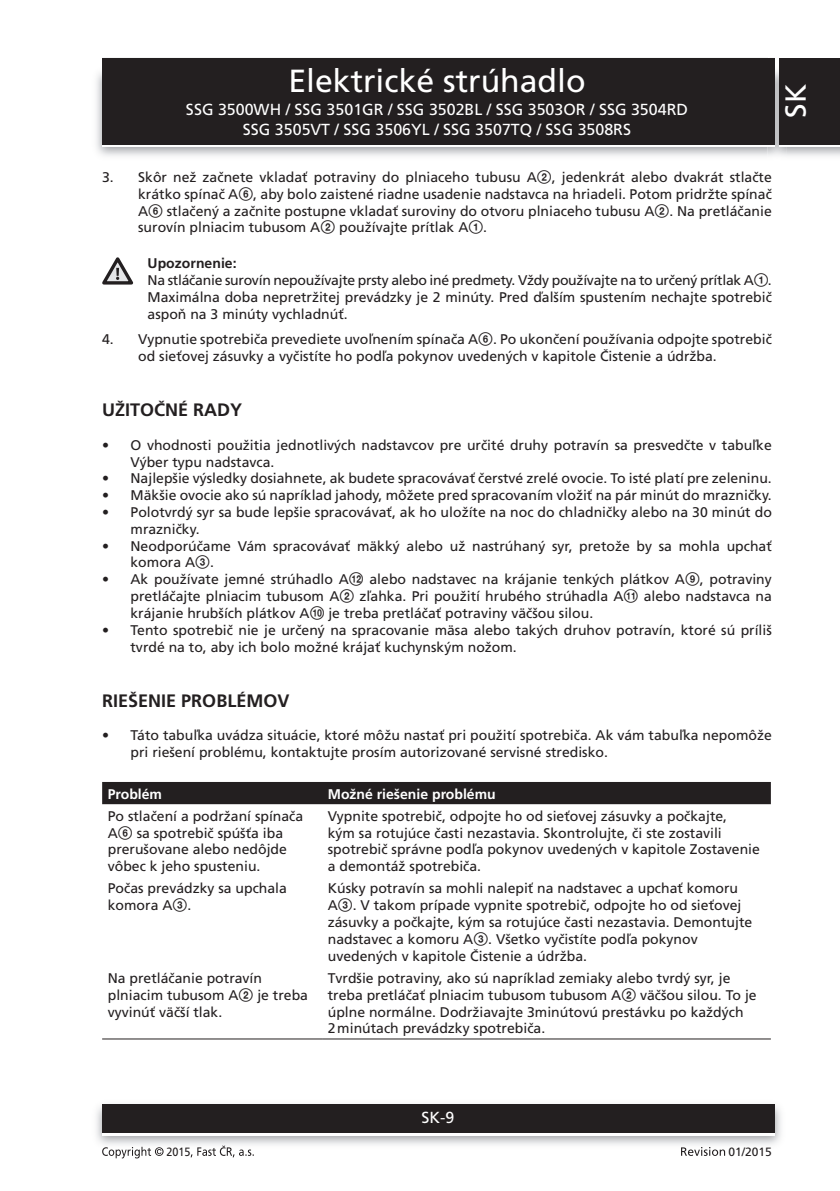
<style>
.page{position:relative;width:840px;height:1191px;background:#fff}
.page>*{position:absolute;margin:0;border:0;box-sizing:border-box;transform-origin:0 0}
.t1{font:32px "Frutiger CE";color:#fff}
.t2{font:29px "Frutiger CE";color:#fff}
.titulek_9{font:700 18px "Frutiger CE";color:#231f20}
.t3{font:16px/20px "Frutiger CE";color:#fff;text-align:center}
.text_7{font:14px/16.8px "Frutiger CE";color:#231f20}
.odrazka_5mm{font:14px/16.8px "Frutiger CE";color:#231f20}
.text_7-2{font:14px "Frutiger CE";letter-spacing:-.02em;color:#231f20}
.text_7-3{font:700 14px "Frutiger CE";color:#fff}
.text_7-4{font:700 14px "Frutiger CE";color:#231f20}
.t4{font:12px "Frutiger CE";color:#231f20}
.t5{font:12px "Frutiger CE";color:#231f20;scale:.9 1}
.s1{font-family:"Zz 3"}
</style>
<div class="page">
<div style="left:102px;top:61px;width:672px;height:86px;background:linear-gradient(to right,#fff,#fff)"></div>
<img style="left:96px;top:1104px;width:685px;height:41px">
<div style="left:102px;top:1107px;width:672px;height:28px;background:linear-gradient(to right,#fff,#fff)"></div>
<div style="left:102px;top:1104px;width:672px;height:28px;background:#231f20"></div>
<img style="left:767px;top:64px;width:18px;height:94px">
<img style="left:774px;top:70px;width:1px;height:74px">
<div style="left:778px;top:61px;width:61px;height:86px;background:linear-gradient(to right,#fff,#fff)"></div>
<div style="left:778px;top:58px;width:61px;height:86px;background:#231f20"></div>
<hr style="left:758px;top:144px;width:16px;height:3px;background:#fff">
<div style="left:102px;top:58px;width:672px;height:86px;background:#231f20"></div>
<svg style="left:102px;top:1146px;width:61px;height:12px"></svg>
<svg style="left:190px;top:1145px;width:64px;height:12px"></svg>
<svg style="left:681px;top:1147px;width:43px;height:8px"></svg>
<svg style="left:102px;top:257px;width:31px;height:27px"></svg>
<div style="left:102px;top:782px;width:668px;height:22px;background:#231f20"></div>
<hr style="left:102px;top:1038px;width:220px;height:1px;background:#231f20">
<hr style="left:322px;top:1038px;width:448px;height:1px;background:#231f20">
<h1 class="t1" style="left:288px;top:62px;width:298px">Elektrické strúhadlo</h1>
<p class="t3" style="left:186px;top:99px;width:503px">SSG 3500WH / SSG 3501GR / SSG 3502BL / SSG 3503OR / SSG 3504RD<br>SSG 3505VT / SSG 3506YL / SSG 3507TQ / SSG 3508RS</p>
<h2 class="t2" style="left:778px;top:118px;width:35px;rotate:-90deg">SK</h2>
<p class="text_7" style="left:138px;top:169px;width:634px;text-align:justify;text-indent:-36px">3. Skôr než začnete vkladať potraviny do plniaceho tubusu A<span class="s1">2</span>, jedenkrát alebo dvakrát stlačte krátko spínač A<span class="s1">6</span>, aby bolo zaistené riadne usadenie nadstavca na hriadeli. Potom pridržte spínač A<span class="s1">6</span> stlačený a začnite postupne vkladať suroviny do otvoru plniaceho tubusu A<span class="s1">2</span>. Na pretláčanie surovín plniacim tubusom A<span class="s1">2</span> používajte prítlak A<span class="s1">1</span>.</p>
<p class="text_7-4" style="left:147px;top:255px;width:90px">Upozornenie:</p>
<p class="text_7-2" style="left:147px;top:272px;width:623px">Na stláčanie surovín nepoužívajte prsty alebo iné predmety. Vždy používajte na to určený prítlak A<span class="s1">1</span>.</p>
<p class="text_7" style="left:147px;top:288px;width:625px">Maximálna doba nepretržitej prevádzky je 2 minúty. Pred ďalším spustením nechajte spotrebič aspoň na 3 minúty vychladnúť.</p>
<p class="text_7" style="left:138px;top:331px;width:634px;text-indent:-36px">4. Vypnutie spotrebiča prevediete uvoľnením spínača A<span class="s1">6</span>. Po ukončení používania odpojte spotrebič od sieťovej zásuvky a vyčistíte ho podľa pokynov uvedených v kapitole Čistenie a údržba.</p>
<p class="titulek_9" style="left:102px;top:400px;width:142px">UŽITOČNÉ RADY</p>
<p class="odrazka_5mm" style="left:130px;top:436px;width:642px;text-indent:-28px">• O vhodnosti použitia jednotlivých nadstavcov pre určité druhy potravín sa presvedčte v tabuľke<br>Výber typu nadstavca.</p>
<p class="odrazka_5mm" style="left:102px;top:470px;width:668px">• Najlepšie výsledky dosiahnete, ak budete spracovávať čerstvé zrelé ovocie. To isté platí pre zeleninu.</p>
<p class="odrazka_5mm" style="left:102px;top:487px;width:668px">• Mäkšie ovocie ako sú napríklad jahody, môžete pred spracovaním vložiť na pár minút do mrazničky.</p>
<p class="odrazka_5mm" style="left:130px;top:504px;width:642px;text-indent:-28px">• Polotvrdý syr sa bude lepšie spracovávať, ak ho uložíte na noc do chladničky alebo na 30 minút do mrazničky.</p>
<p class="odrazka_5mm" style="left:130px;top:537px;width:642px;text-indent:-28px">• Neodporúčame Vám spracovávať mäkký alebo už nastrúhaný syr, pretože by sa mohla upchať komora A<span class="s1">3</span>.</p>
<p class="odrazka_5mm" style="left:130px;top:571px;width:642px;text-align:justify;text-indent:-28px">• Ak používate jemné strúhadlo A<span class="s1">qs</span> alebo nadstavec na krájanie tenkých plátkov A<span class="s1">9</span>, potraviny pretláčajte plniacim tubusom A<span class="s1">2</span> zľahka. Pri použití hrubého strúhadla A<span class="s1">qa</span> alebo nadstavca na krájanie hrubších plátkov A<span class="s1">0</span> je treba pretláčať potraviny väčšou silou.</p>
<p class="odrazka_5mm" style="left:130px;top:621px;width:642px;text-indent:-28px">• Tento spotrebič nie je určený na spracovanie mäsa alebo takých druhov potravín, ktoré sú príliš tvrdé na to, aby ich bolo možné krájať kuchynským nožom.</p>
<p class="titulek_9" style="left:102px;top:690px;width:189px">RIEŠENIE PROBLÉMOV</p>
<p class="odrazka_5mm" style="left:130px;top:727px;width:642px;text-indent:-28px">• Táto tabuľka uvádza situácie, ktoré môžu nastať pri použití spotrebiča. Ak vám tabuľka nepomôže pri riešení problému, kontaktujte prosím autorizované servisné stredisko.</p>
<p class="text_7-3" style="left:108px;top:785px;width:56px">Problém</p>
<p class="text_7-3" style="left:327px;top:785px;width:169px">Možné riešenie problému</p>
<p class="text_7" style="left:108px;top:807px;width:197px">Po stlačení a podržaní spínača<br>A<span class="s1">6</span> sa spotrebič spúšťa iba prerušovane alebo nedôjde vôbec k jeho spusteniu.</p>
<p class="text_7" style="left:327px;top:807px;width:433px">Vypnite spotrebič, odpojte ho od sieťovej zásuvky a počkajte,<br>kým sa rotujúce časti nezastavia. Skontrolujte, či ste zostavili spotrebič správne podľa pokynov uvedených v kapitole Zostavenie a demontáž spotrebiča.</p>
<p class="text_7" style="left:108px;top:880px;width:180px">Počas prevádzky sa upchala komora A<span class="s1">3</span>.</p>
<p class="text_7" style="left:327px;top:880px;width:426px">Kúsky potravín sa mohli nalepiť na nadstavec a upchať komoru A<span class="s1">3</span>. V takom prípade vypnite spotrebič, odpojte ho od sieťovej zásuvky a počkajte, kým sa rotujúce časti nezastavia. Demontujte nadstavec a komoru A<span class="s1">3</span>. Všetko vyčistíte podľa pokynov uvedených v kapitole Čistenie a údržba.</p>
<p class="text_7" style="left:108px;top:969px;width:201px">Na pretláčanie potravín plniacim tubusom A<span class="s1">2</span> je treba vyvinúť väčší tlak.</p>
<p class="text_7" style="left:327px;top:969px;width:430px">Tvrdšie potraviny, ako sú napríklad zemiaky alebo tvrdý syr, je treba pretláčať plniacim tubusom tubusom A<span class="s1">2</span> väčšou silou. To je úplne normálne. Dodržiavajte 3minútovú prestávku po každých 2minútach prevádzky spotrebiča.</p>
<p class="t3" style="left:421px;top:1108px;width:34px">SK-9</p>
<p class="t5" style="left:166px;top:1144px;width:28px">2015</p>
<p class="t4" style="left:728px;top:1144px;width:45px">01/2015</p>
</div>
